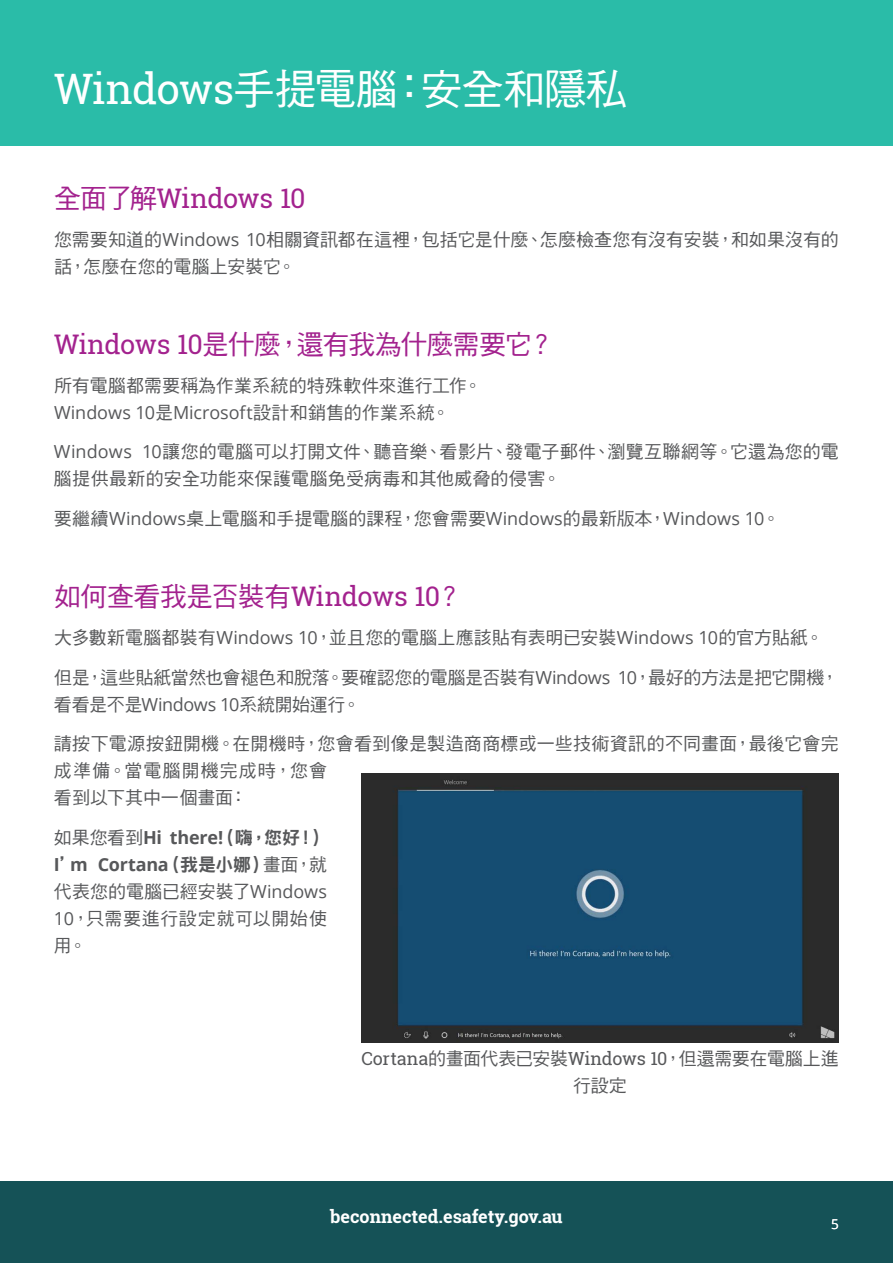
<style>
.page{position:relative;width:893px;height:1263px;background:#fff}
.page>*{position:absolute;margin:0;border:0;box-sizing:border-box;transform-origin:0 0}
.t1{font:42px "DF Hei Std W5";letter-spacing:-.015em;color:#fff}
.t2{font:27px "DF Hei Std W5";letter-spacing:-.035em;color:#a3228e}
.t3{font:27px "Roboto Slab";letter-spacing:-.02em;color:#a3228e}
.t4{font:18px/27px "DF Hei Std W5";letter-spacing:.005em;color:#57585a}
.t5{font:18px/27px "DF Hei Std W5";letter-spacing:-.02em;color:#57585a}
.t6{font:18px/27px "DF Hei Std W5";letter-spacing:-.025em;color:#57585a;text-align:center}
.t7{font:700 18px "Roboto Slab";color:#fff}
.t8{font:13.5px "Open Sans";color:#fff}
.s1{font-family:"Roboto Slab"}
.s2{font-family:"DF Hei Std W5"}
.s3{font-family:"Open Sans"}
.s4{font-family:"Open Sans";font-weight:700}
.s5{font-family:"DF Hei Std W9"}
</style>
<div class="page">
<div style="left:0;top:1181px;width:893px;height:82px;background:#155257"></div>
<div style="left:0;top:0;width:893px;height:145px;background:#2abca8"></div>
<img style="left:361px;top:774px;width:478px;height:268px">
<h1 class="t1" style="left:54px;top:66px;width:575px"><span class="s1">Windows</span>手提電腦：安全和隱私</h1>
<h2 class="t3" style="left:54px;top:180px;width:253px"><span class="s2">全面了解</span>Windows 10</h2>
<p class="t4" style="left:54px;top:226px;width:786px">您需要知道的<span class="s3">Windows 10</span>相關資訊都在這裡，包括它是什麼、怎麼檢查您有沒有安裝，和如果沒有的話，怎麼在您的電腦上安裝它。</p>
<h2 class="t2" style="left:54px;top:330px;width:502px"><span class="s1">Windows 10</span>是什麼，還有我為什麼需要它？</h2>
<p class="t4" style="left:54px;top:371px;width:429px">所有電腦都需要稱為作業系統的特殊軟件來進行工作。<br><span class="s3">Windows 10</span>是<span class="s3">Microsoft</span>設計和銷售的作業系統。</p>
<p class="t4" style="left:54px;top:438px;width:786px"><span class="s3">Windows 10</span>讓您的電腦可以打開文件、聽音樂、看影片、發電子郵件、瀏覽互聯網等。它還為您的電腦提供最新的安全功能來保護電腦免受病毒和其他威脅的侵害。</p>
<p class="t4" style="left:54px;top:505px;width:728px">要繼續<span class="s3">Windows</span>桌上電腦和手提電腦的課程，您會需要<span class="s3">Windows</span>的最新版本，<span class="s3">Windows 10</span>。</p>
<h2 class="t2" style="left:54px;top:582px;width:410px">如何查看我是否裝有<span class="s1">Windows 10</span>？</h2>
<p class="t4" style="left:54px;top:624px;width:771px">大多數新電腦都裝有<span class="s3">Windows 10</span>，並且您的電腦上應該貼有表明已安裝<span class="s3">Windows 10</span>的官方貼紙。</p>
<p class="t5" style="left:54px;top:663px;width:786px">但是，這些貼紙當然也會褪色和脫落。要確認您的電腦是否裝有<span class="s3">Windows 10</span>，最好的方法是把它開機，看看是不是<span class="s3">Windows 10</span>系統開始運行。</p>
<p class="t4" style="left:54px;top:730px;width:786px">請按下電源按鈕開機。在開機時，您會看到像是製造商商標或一些技術資訊的不同畫面，最後它會完成準備。當電腦開機完成時，您會<br>看到以下其中一個畫面：</p>
<p class="t4" style="left:54px;top:824px;width:275px;text-align:justify">如果您看到<span class="s4">Hi there!</span><span class="s5">（嗨，您好！）</span><span class="s4">I</span><span class="s5">’</span><span class="s4">m Cortana</span><span class="s5">（我是小娜）</span>畫面，就代表您的電腦已經安裝了<span class="s3">Windows 10</span>，只需要進行設定就可以開始使用。</p>
<p class="t6" style="left:361px;top:1044px;width:479px"><span class="s1">Cortana</span>的畫面代表已安裝<span class="s1">Windows 10</span>，但還需要在電腦上進行設定</p>
<p class="t7" style="left:330px;top:1204px;width:234px">beconnected.esafety.gov.au</p>
<p class="t8" style="left:831px;top:1214px;width:9px">5</p>
</div>
